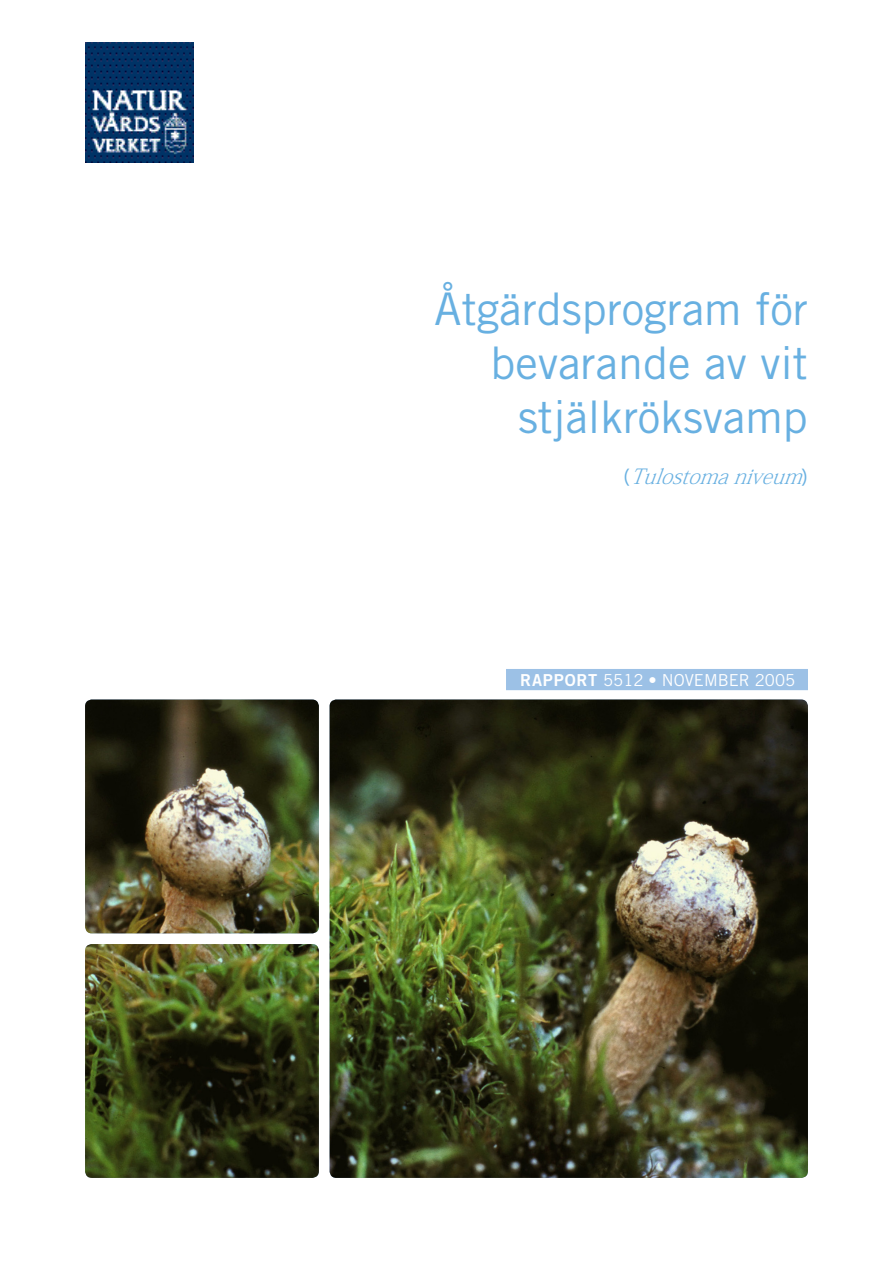
<style>
.page{position:relative;width:893px;height:1263px;background:#fff}
.page>*{position:absolute;margin:0;border:0;box-sizing:border-box;transform-origin:0 0}
.t1{font:45px/54px "Trade Gothic";color:#68b0e1;text-align:right}
.t2{font:italic 200 21px "Koz Min Std";color:#68b0e1}
.t3{font:16.5px "Trade Gothic";color:#fff}
.s1{font-family:"Trade Gothic";font-weight:400;font-style:normal}
.s2{font-family:"Trade Gothic Bold Two"}
</style>
<div class="page">
<div style="left:507px;top:670px;width:300px;height:19px;background:#9cc1e6"></div>
<div style="left:506px;top:669px;width:302px;height:21px;border:2px solid #9cc1e6"></div>
<img style="left:85px;top:43px;width:108px;height:120px">
<img style="left:85px;top:699px;width:234px;height:234px">
<img style="left:85px;top:944px;width:234px;height:234px">
<img style="left:330px;top:699px;width:478px;height:479px">
<p class="t1" style="left:434px;top:282px;width:375px">Åtgärdsprogram för bevarande av vit stjälkröksvamp</p>
<p class="t2" style="left:623px;top:463px;width:189px"><span class="s1">(</span> Tulostomaniveum<span class="s1">)</span></p>
<p class="t3" style="left:520px;top:670px;width:276px"><span class="s2">RAPPORT</span> 5512 • NOVEMBER 2005</p>
</div>
